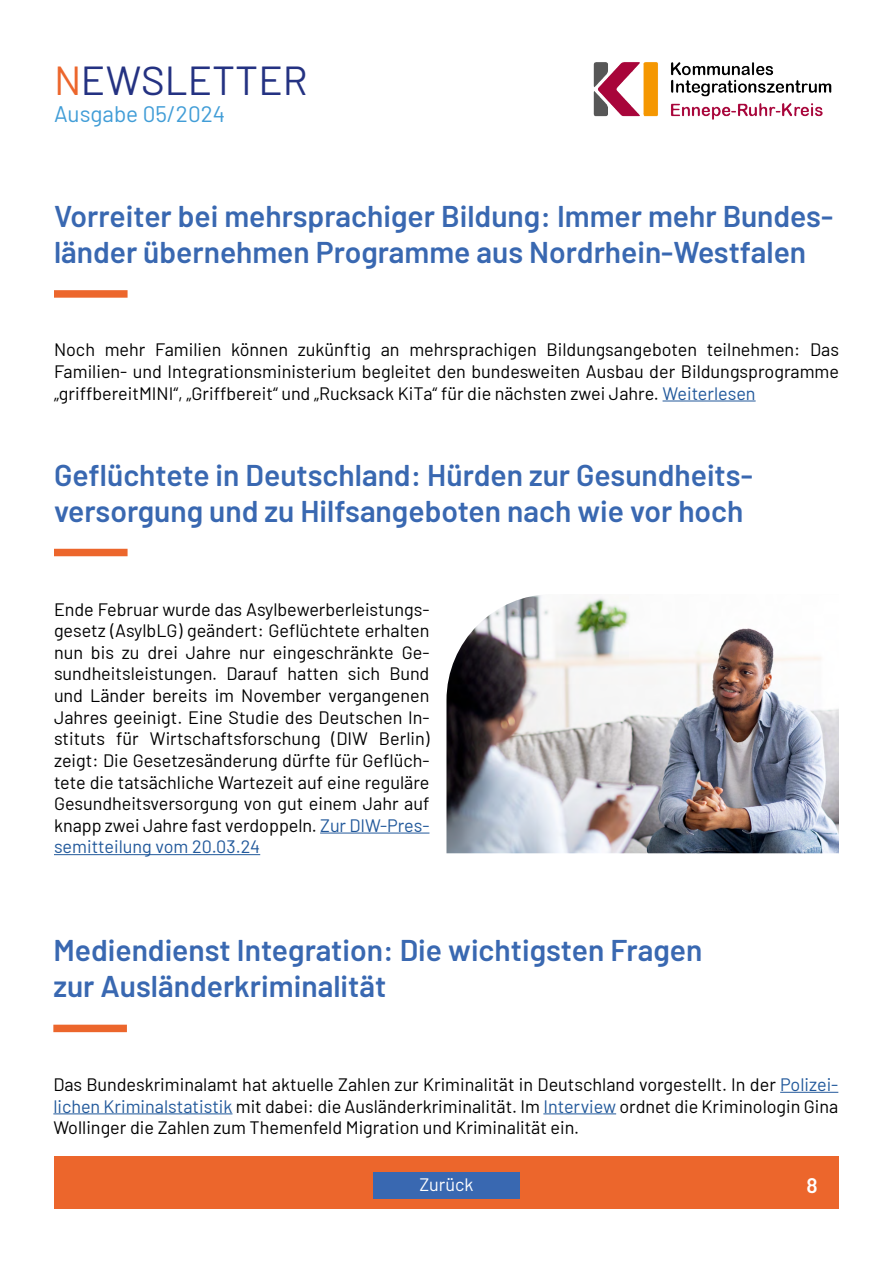
<style>
.page{position:relative;width:893px;height:1263px;background:#fff}
.page>*{position:absolute;margin:0;border:0;box-sizing:border-box;transform-origin:0 0}
.t1{font:40.5px "Barlow";color:#243282}
.Unterkapitel{font:600 30px/36px "Barlow";color:#3968b1}
.t2{font:22.5px "Barlow";color:#419dd7}
.t3{font:600 21px "Barlow";color:#fff}
.t4{font:18px/21.6px "Barlow";color:#000;text-align:justify}
.t5{font:18px "Barlow";color:#fff}
.s1{color:#ec662c}
.s2{color:#22599b}
</style>
<div class="page">
<div style="left:54px;top:290px;width:74px;height:8px;background:#ec662c"></div>
<div style="left:53px;top:1025px;width:74px;height:7px;background:#ec662c"></div>
<div style="left:54px;top:549px;width:74px;height:7px;background:#ec662c"></div>
<img style="left:446px;top:595px;width:393px;height:258px">
<hr style="left:320px;top:833px;width:109px;height:1px;background:#22599b">
<hr style="left:54px;top:854px;width:206px;height:1px;background:#22599b">
<img style="left:593px;top:62px;width:239px;height:58px">
<div style="left:54px;top:1157px;width:785px;height:52px;background:#ec662c"></div>
<hr style="left:663px;top:401px;width:93px;height:1px;background:#22599b">
<hr style="left:780px;top:1092px;width:58px;height:1px;background:#22599b">
<hr style="left:53px;top:1113px;width:180px;height:1px;background:#22599b">
<hr style="left:543px;top:1113px;width:73px;height:1px;background:#22599b">
<div style="left:373px;top:1173px;width:147px;height:26px;background:#3968b1"></div>
<h1 class="t1" style="left:54px;top:51px;width:255px"><span class="s1">N</span>EWSLETTER</h1>
<p class="t2" style="left:54px;top:97px;width:173px">Ausgabe 05/2024</p>
<p class="Unterkapitel" style="left:54px;top:196px;width:781px">Vorreiter bei mehrsprachiger Bildung: Immer mehr Bundes&shy;länder übernehmen Programme aus Nordrhein-Westfalen</p>
<p class="t4" style="left:54px;top:338px;width:786px">Noch mehr Familien können zukünftig an mehrsprachigen Bildungsangeboten teilnehmen: Das Familien- und Integrationsministerium begleitet den bundesweiten Ausbau der Bildungsprogramme „griffbereitMINI“, „Griffbereit“ und „Rucksack KiTa“ für die nächsten zwei Jahre. <span class="s2">Weiterlesen</span></p>
<p class="Unterkapitel" style="left:54px;top:455px;width:700px">Geflüchtete in Deutschland: Hürden zur Gesundheits&shy;versorgung und zu Hilfsangeboten nach wie vor hoch</p>
<p class="t4" style="left:54px;top:597px;width:377px">Ende Februar wurde das Asylbewerberleistungs&shy;gesetz (AsylbLG) geändert: Geflüchtete erhalten nun bis zu drei Jahre nur eingeschränkte Ge&shy;sundheitsleistungen. Darauf hatten sich Bund und Länder bereits im November vergangenen Jahres geeinigt. Eine Studie des Deutschen In&shy;stituts für Wirtschaftsforschung (DIW Berlin) zeigt: Die Gesetzesänderung dürfte für Geflüch&shy;tete die tatsächliche Wartezeit auf eine reguläre Gesundheitsversorgung von gut einem Jahr auf knapp zwei Jahre fast verdoppeln. <span class="s2">Zur DIW-Pres&shy;semitteilung vom 20.03.24</span></p>
<p class="Unterkapitel" style="left:53px;top:930px;width:650px">Mediendienst Integration: Die wichtigsten Fragen zur Ausländerkriminalität</p>
<p class="t4" style="left:53px;top:1072px;width:786px">Das Bundeskriminalamt hat aktuelle Zahlen zur Kriminalität in Deutschland vorgestellt. In der <span class="s2">Polizei&shy;lichen Kriminalstatistik</span> mit dabei: die Ausländerkriminalität. Im <span class="s2">Interview</span> ordnet die Kriminologin Gina Wollinger die Zahlen zum Themenfeld Migration und Kriminalität ein.</p>
<p class="t5" style="left:419px;top:1171px;width:56px">Zurück</p>
<p class="t3" style="left:806px;top:1170px;width:13px">8</p>
</div>
